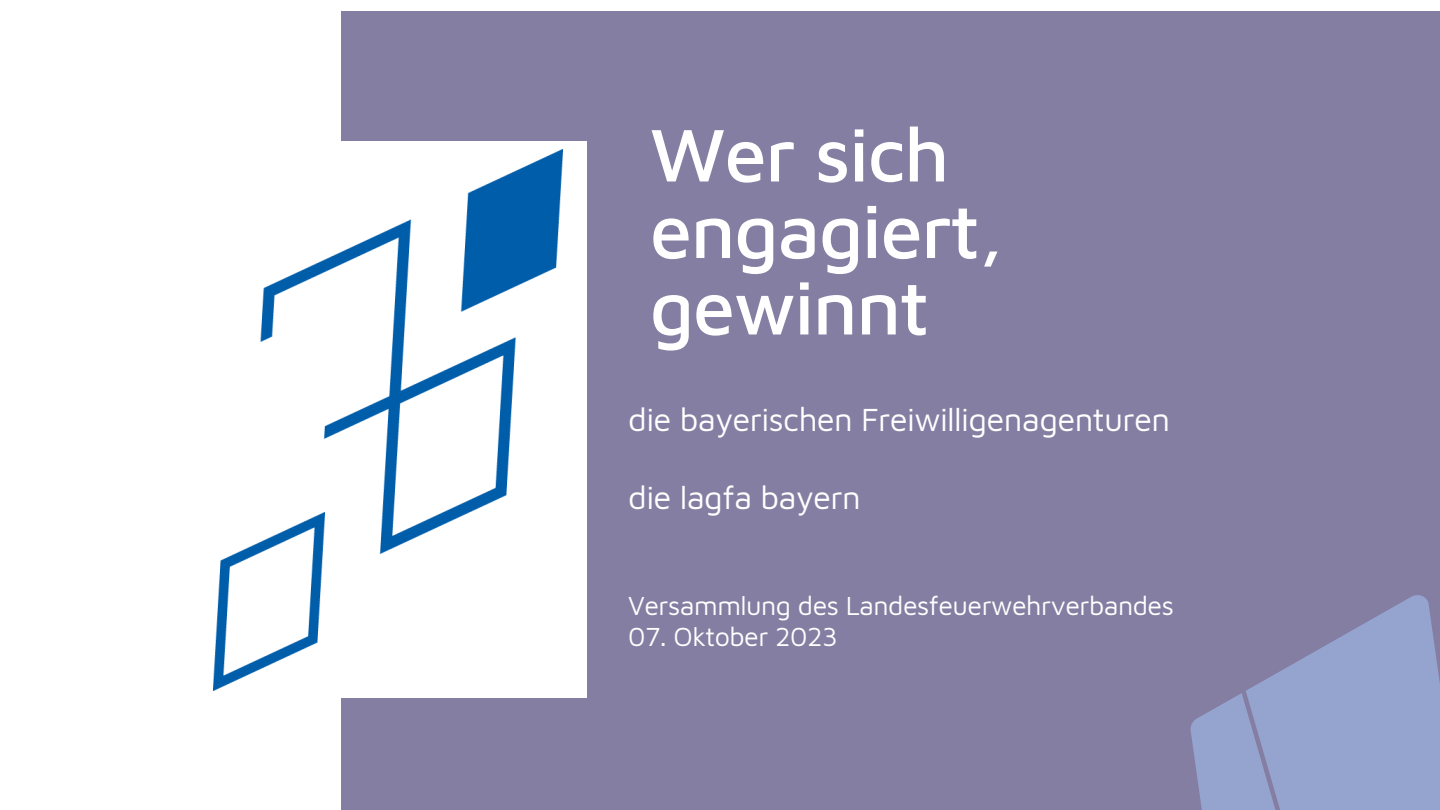
<style>
.page{position:relative;width:1440px;height:810px;background:#fff}
.page>*{position:absolute;margin:0;border:0;box-sizing:border-box;transform-origin:0 0}
.t1{font:500 76.9px/76.5px "Maven Pro";letter-spacing:-.02em;color:#fff}
.t2{font:32.9px "Maven Pro";letter-spacing:-.02em;color:#fff}
.t3{font:26.8px "Maven Pro";letter-spacing:-.02em;color:#fff}
</style>
<div class="page">
<div style="left:341px;top:11px;width:1099px;height:799px;background:#857ea3"></div>
<div style="left:22px;top:142px;width:565px;height:556px;background:#fff"></div>
<img style="left:213px;top:149px;width:350px;height:542px">
<svg style="left:1190px;top:595px;width:250px;height:215px;fill:#95a4cf"></svg>
<p class="t1" style="left:650px;top:114px;width:356px">Wer sich engagiert, gewinnt</p>
<p class="t2" style="left:628px;top:399px;width:544px">die bayerischen Freiwilligenagenturen</p>
<p class="t2" style="left:628px;top:477px;width:234px">die lagfa bayern</p>
<p class="t3" style="left:628px;top:589px;width:547px">Versammlung des Landesfeuerwehrverbandes</p>
<p class="t3" style="left:628px;top:620px;width:211px">07. Oktober 2023</p>
</div>
